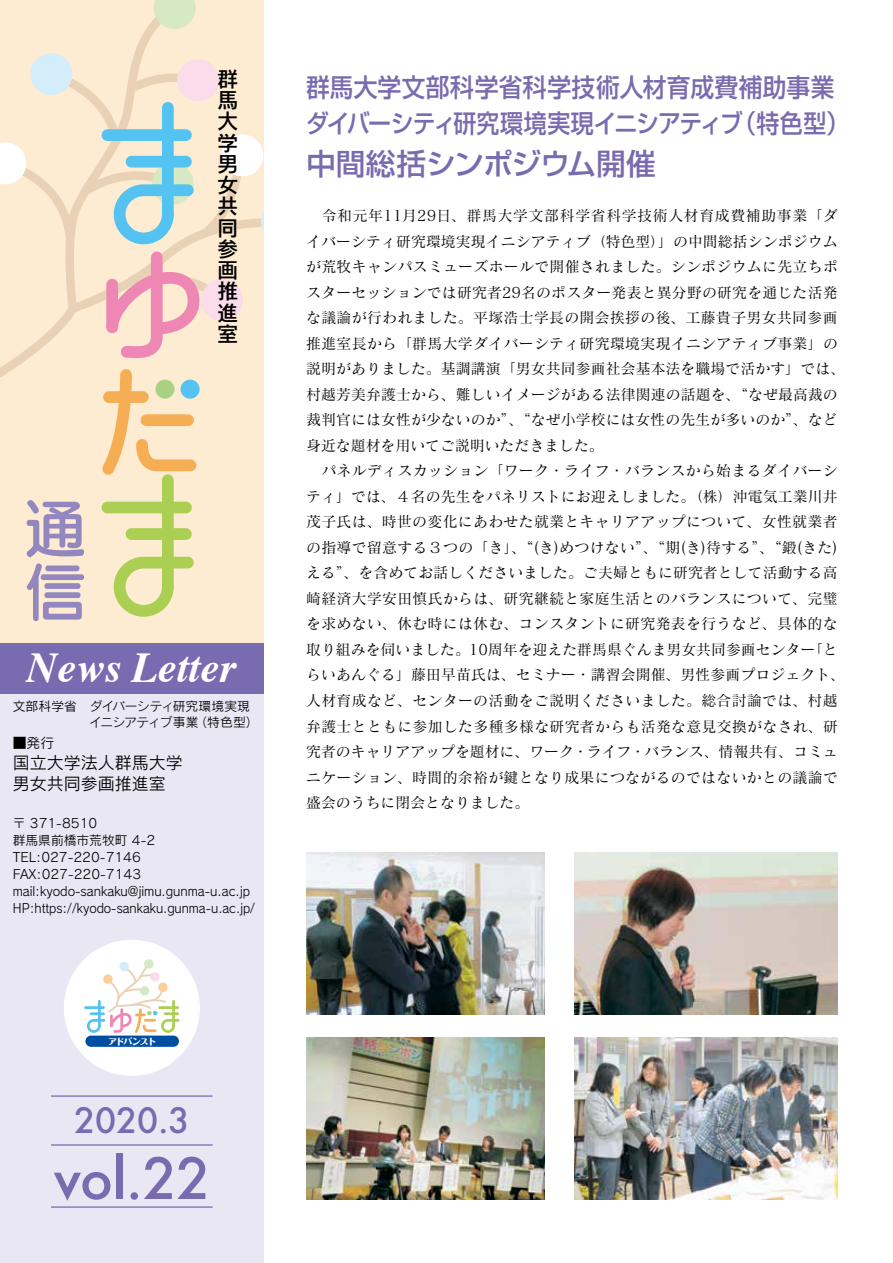
<style>
.page{position:relative;width:893px;height:1263px;background:#fff}
.page>*{position:absolute;margin:0;border:0;box-sizing:border-box;transform-origin:0 0}
.t1{font:63.75px "Seurat Pro DB";color:#9387bf}
.t2{font:500 55.35px "Futura";color:#796baf}
.t3{font:italic 700 42.45px "Times";color:#fff}
.t4{font:500 34.05px "Futura";color:#796baf}
.t5{font:500 29.7px "Shin Go Pro";letter-spacing:-.01em;color:#796baf}
.t6{font:500 25.5px/36.2px "Shin Go Pro";letter-spacing:.01em;color:#796baf;scale:.93 1}
.t7{font:21.3px "Rodin Pro DB";color:#000}
.t8{font:16.95px/21.3px "Rodin Pro M";color:#000}
.t9{font:14.85px/25.5px "Matisse Pro M";letter-spacing:.02em;color:#000}
.t10{font:13.8px "Rodin Pro M";color:#000}
.t11{font:12.75px/17px "Rodin Pro M";color:#000}
.t12{font:800 8.85px "Folk Pro";letter-spacing:-.13em;color:#fff}
</style>
<div class="page">
<div style="left:0;top:621px;width:264px;height:642px;background:#e9e7f3"></div>
<div style="left:0;top:642px;width:264px;height:51px;background:#796baf"></div>
<div style="left:64px;top:940px;width:136px;height:136px;background:#fff;border-radius:50%"></div>
<div style="left:85px;top:1035px;width:94px;height:12px;background:#004ea2;border-radius:6px"></div>
<hr style="left:85px;top:1006px;width:19px;height:3px;background:#54c3f1">
<svg style="left:86px;top:959px;width:94px;height:74px"></svg>
<hr style="left:51px;top:1095px;width:162px;height:2px;background:#796baf">
<hr style="left:51px;top:1144px;width:162px;height:1px;background:#796baf">
<hr style="left:51px;top:1206px;width:162px;height:2px;background:#796baf">
<div style="left:0;top:0;width:264px;height:642px;background:#feecd2"></div>
<div style="left:221px;top:134px;width:42px;height:42px;background:#fff;border-radius:50%"></div>
<svg style="left:261px;top:209px;width:3px;height:22px"></svg>
<div style="left:162px;top:480px;width:12px;height:106px;background:#aacf52"></div>
<div style="left:107px;top:502px;width:79px;height:11px;background:#aacf52"></div>
<div style="left:131px;top:528px;width:55px;height:12px;background:#aacf52"></div>
<svg style="left:113px;top:551px;width:81px;height:66px"></svg>
<svg style="left:0;top:0;width:249px;height:485px"></svg>
<div style="left:155px;top:380px;width:20px;height:19px;background:#a8d182;border-radius:50%"></div>
<div style="left:181px;top:380px;width:19px;height:19px;background:#54c3f1;border-radius:50%"></div>
<img style="left:306px;top:853px;width:238px;height:161px">
<img style="left:306px;top:1037px;width:238px;height:162px">
<img style="left:574px;top:853px;width:264px;height:161px">
<img style="left:574px;top:1037px;width:264px;height:162px">
<h3 class="t7" style="left:217px;top:65px;width:23px">群</h3>
<h3 class="t7" style="left:217px;top:86px;width:23px">馬</h3>
<h3 class="t7" style="left:217px;top:107px;width:23px">大</h3>
<h3 class="t7" style="left:217px;top:128px;width:23px">学</h3>
<h3 class="t7" style="left:217px;top:150px;width:23px">男</h3>
<h3 class="t7" style="left:217px;top:171px;width:23px">女</h3>
<h3 class="t7" style="left:217px;top:192px;width:23px">共</h3>
<h3 class="t7" style="left:217px;top:213px;width:23px">同</h3>
<h3 class="t7" style="left:217px;top:235px;width:23px">参</h3>
<h1 class="t1" style="left:24px;top:486px;width:65px">通</h1>
<h1 class="t1" style="left:24px;top:550px;width:65px">信</h1>
<h3 class="t7" style="left:217px;top:256px;width:23px">画</h3>
<h3 class="t7" style="left:217px;top:277px;width:23px">推</h3>
<h3 class="t7" style="left:217px;top:299px;width:23px">進</h3>
<h3 class="t7" style="left:217px;top:320px;width:23px">室</h3>
<h3 class="t3" style="left:27px;top:628px;width:211px">News Letter</h3>
<p class="t11" style="left:13px;top:698px;width:247px;line-height:15.9px">文部科学省　ダイバーシティ研究環境実現　　　　　　イニシアティブ事業（特色型）</p>
<p class="t10" style="left:13px;top:734px;width:43px">■発行</p>
<p class="t8" style="left:13px;top:751px;width:172px">国立大学法人群馬大学男女共同参画推進室</p>
<p class="t11" style="left:13px;top:814px;width:244px">〒 371-8510<br>群馬県前橋市荒牧町 4-2<br>TEL:027-220-7146<br>FAX:027-220-7143 mail:kyodo-sankaku@jimu.gunma-u.ac.jp<br>HP:https://kyodo-sankaku.gunma-u.ac.jp/</p>
<p class="t12" style="left:108px;top:1034px;width:50px">アドバンスト</p>
<h3 class="t4" style="left:74px;top:1097px;width:117px">2020.3</h3>
<h2 class="t2" style="left:54px;top:1140px;width:158px">vol.22</h2>
<h3 class="t6" style="left:306px;top:66px;width:585px">群馬大学文部科学省科学技術人材育成費補助事業ダイバーシティ研究環境実現イニシアティブ（特色型）</h3>
<h3 class="t5" style="left:306px;top:139px;width:351px">中間総括シンポジウム開催</h3>
<p class="t9" style="left:306px;top:203px;width:541px">　令和元年11月29日、群馬大学文部科学省科学技術人材育成費補助事業「ダイバーシティ研究環境実現イニシアティブ（特色型）」の中間総括シンポジウムが荒牧キャンパスミューズホールで開催されました。シンポジウムに先立ちポスターセッションでは研究者29名のポスター発表と異分野の研究を通じた活発な議論が行われました。平塚浩士学長の開会挨拶の後、工藤貴子男女共同参画推進室長から「群馬大学ダイバーシティ研究環境実現イニシアティブ事業」の説明がありました。基調講演「男女共同参画社会基本法を職場で活かす」では、村越芳美弁護士から、難しいイメージがある法律関連の話題を、“なぜ最高裁の裁判官には女性が少ないのか”、“なぜ小学校には女性の先生が多いのか”、など身近な題材を用いてご説明いただきました。<br>　パネルディスカッション「ワーク・ライフ・バランスから始まるダイバーシティ」では、４名の先生をパネリストにお迎えしました。（株）沖電気工業川井茂子氏は、時世の変化にあわせた就業とキャリアアップについて、女性就業者の指導で留意する３つの「き」、“(き)めつけない”、“期(き)待する”、“鍛(きた)える”、を含めてお話しくださいました。ご夫婦ともに研究者として活動する高崎経済大学安田慎氏からは、研究継続と家庭生活とのバランスについて、完璧を求めない、休む時には休む、コンスタントに研究発表を行うなど、具体的な取り組みを伺いました。10周年を迎えた群馬県ぐんま男女共同参画センター「とらいあんぐる」藤田早苗氏は、セミナー・講習会開催、男性参画プロジェクト、人材育成など、センターの活動をご説明くださいました。総合討論では、村越弁護士とともに参加した多種多様な研究者からも活発な意見交換がなされ、研究者のキャリアアップを題材に、ワーク・ライフ・バランス、情報共有、コミュニケーション、時間的余裕が鍵となり成果につながるのではないかとの議論で盛会のうちに閉会となりました。</p>
</div>
